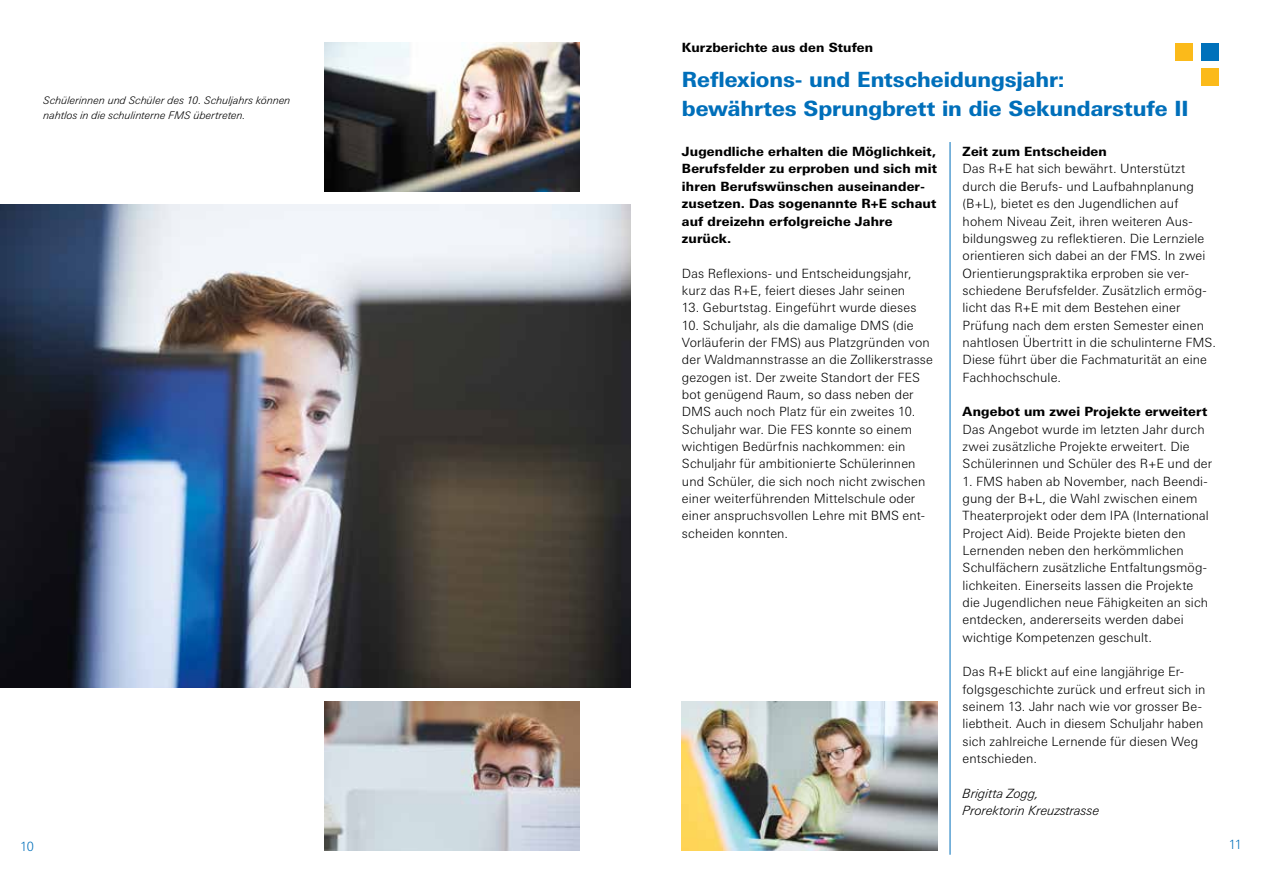
<style>
.page{position:relative;width:1263px;height:893px;background:#fff}
.page>*{position:absolute;margin:0;border:0;box-sizing:border-box;transform-origin:0 0}
.t1{font:800 21px/28.5px "Linotype Univers Basic";letter-spacing:-.005em;color:#006fba}
.t2{font:300 12.75px/17.4px "Linotype Univers Basic";letter-spacing:.01em;color:#000}
.t3{font:800 12.75px/17.4px "Linotype Univers Basic";letter-spacing:.01em;color:#000}
.t4{font:italic 300 12.75px/17.4px "Linotype Univers Basic";letter-spacing:.005em;color:#000}
.t5{font:300 12.75px "Linotype Univers Basic";color:#006fba}
.t6{font:italic 300 10.5px/14.7px "Linotype Univers Basic";letter-spacing:.01em;color:#000}
</style>
<div class="page">
<div style="left:1176px;top:43px;width:17px;height:17px;background:#fbba1a"></div>
<div style="left:1201px;top:69px;width:17px;height:17px;background:#fbba1a"></div>
<div style="left:1201px;top:43px;width:17px;height:17px;background:#0071bb"></div>
<hr style="left:950px;top:142px;width:1px;height:713px;background:#006fba">
<img style="left:325px;top:43px;width:255px;height:148px">
<img style="left:0;top:204px;width:631px;height:484px">
<img style="left:325px;top:702px;width:255px;height:148px">
<img style="left:682px;top:702px;width:255px;height:148px">
<p class="t6" style="left:44px;top:93px;width:248px">Schülerinnen und Schüler des 10. Schuljahrs können nahtlos in die schulinterne FMS übertreten.</p>
<p class="t3" style="left:682px;top:39px;width:193px">Kurzberichte aus den Stufen</p>
<h1 class="t1" style="left:682px;top:65px;width:508px">Reflexions- und Entscheidungsjahr:<br>bewährtes Sprungbrett in die Sekundarstufe II</h1>
<p class="t3" style="left:682px;top:143px;width:256px">Jugendliche erhalten die Möglichkeit,<br>Berufsfelder zu erproben und sich mit ihren Berufswünschen auseinander&shy;zusetzen. Das sogenannte R+E schaut auf dreizehn erfolgreiche Jahre zurück.</p>
<p class="t2" style="left:682px;top:264px;width:231px">Das Reflexions- und Entscheidungsjahr, kurz das R+E, feiert dieses Jahr seinen</p>
<p class="t2" style="left:682px;top:299px;width:236px">13. Geburtstag. Eingeführt wurde dieses</p>
<p class="t2" style="left:682px;top:316px;width:253px">10. Schuljahr, als die damalige DMS (die Vorläuferin der FMS) aus Platzgründen von der Waldmannstrasse an die Zollikerstrasse gezogen ist. Der zweite Standort der FES bot genügend Raum, so dass neben der DMS auch noch Platz für ein zweites 10.<br>Schuljahr war. Die FES konnte so einem wichtigen Bedürfnis nachkommen: ein Schuljahr für ambitionierte Schülerinnen und Schüler, die sich noch nicht zwischen einer weiterführenden Mittelschule oder einer anspruchsvollen Lehre mit BMS ent&shy;scheiden konnten.</p>
<p class="t3" style="left:963px;top:143px;width:146px">Zeit zum Entscheiden</p>
<p class="t2" style="left:963px;top:160px;width:255px">Das R+E hat sich bewährt. Unterstützt durch die Berufs- und Laufbahnplanung (B+L), bietet es den Jugendlichen auf hohem Niveau Zeit, ihren weiteren Aus&shy;bildungsweg zu reflektieren. Die Lernziele orientieren sich dabei an der FMS. In zwei Orientierungspraktika erproben sie ver&shy;schiedene Berufsfelder. Zusätzlich ermög&shy;licht das R+E mit dem Bestehen einer Prüfung nach dem ersten Semester einen nahtlosen Übertritt in die schulinterne FMS.<br>Diese führt über die Fachmaturität an eine Fachhochschule.</p>
<p class="t3" style="left:963px;top:403px;width:246px">Angebot um zwei Projekte erweitert</p>
<p class="t2" style="left:963px;top:420px;width:251px">Das Angebot wurde im letzten Jahr durch zwei zusätzliche Projekte erweitert. Die<br>Schülerinnen und Schüler des R+E und der</p>
<p class="t2" style="left:963px;top:472px;width:248px">1. FMS haben ab November, nach Beendi&shy;gung der B+L, die Wahl zwischen einem Theaterprojekt oder dem IPA (International Project Aid). Beide Projekte bieten den Lernenden neben den herkömmlichen Schulfächern zusätzliche Entfaltungsmög&shy;lichkeiten. Einerseits lassen die Projekte die Jugendlichen neue Fähigkeiten an sich entdecken, andererseits werden dabei wichtige Kompetenzen geschult.</p>
<p class="t2" style="left:963px;top:663px;width:244px">Das R+E blickt auf eine langjährige Er&shy;folgsgeschichte zurück und erfreut sich in seinem 13. Jahr nach wie vor grosser Be&shy;liebtheit. Auch in diesem Schuljahr haben sich zahlreiche Lernende für diesen Weg entschieden.</p>
<p class="t4" style="left:963px;top:784px;width:138px">Brigitta Zogg,<br>Prorektorin Kreuzstrasse</p>
<p class="t5" style="left:20px;top:839px;width:15px">10</p>
<p class="t5" style="left:1229px;top:837px;width:15px">11</p>
</div>
